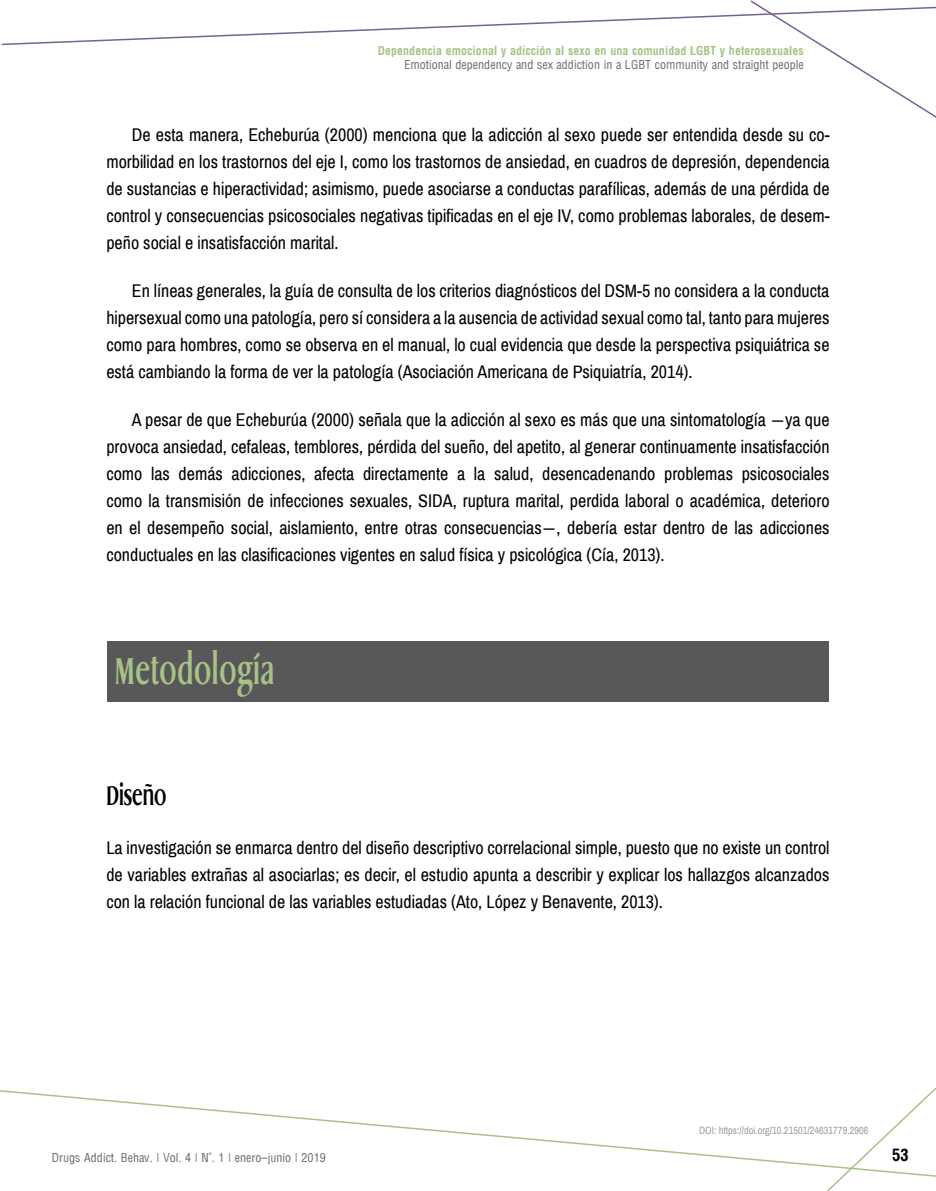
<style>
.page{position:relative;width:936px;height:1191px;background:#fff}
.page>*{position:absolute;margin:0;border:0;box-sizing:border-box;transform-origin:0 0}
.t1{font:700 37.5px "Griffon Condensed";letter-spacing:.02em;color:#a7c287}
.t2{font:700 27px "Griffon Condensed";color:#000}
.t3{font:18px/27px "Archivo Narrow";color:#000;text-align:justify}
.t4{font:700 condensed 16.5px "Arena";color:#000}
.t5{font:12px "Arena Condensed";color:#707172}
.t6{font:700 condensed 12px "Arena";color:#a7c287}
.t7{font:10.5px "Archivo Narrow";color:#9c9e9f}
</style>
<div class="page">
<svg style="left:1px;top:0;width:934px;height:117px"></svg>
<svg style="left:0;top:1090px;width:825px;height:77px"></svg>
<svg style="left:825px;top:1088px;width:110px;height:103px"></svg>
<div style="left:107px;top:640px;width:721px;height:61px;background:#58585a"></div>
<p class="t6" style="left:378px;top:44px;width:427px">Dependencia emocional y adicción al sexo en una comunidad LGBT y heterosexuales</p>
<p class="t5" style="left:404px;top:58px;width:401px">Emotional dependency and sex addiction in a LGBT community and straight people</p>
<p class="t3" style="left:106px;top:121px;width:724px;text-indent:26px">De esta manera, Echeburúa (2000) menciona que la adicción al sexo puede ser entendida desde su co&shy;morbilidad en los trastornos del eje I, como los trastornos de ansiedad, en cuadros de depresión, dependencia de sustancias e hiperactividad; asimismo, puede asociarse a conductas parafílicas, además de una pérdida de control y consecuencias psicosociales negativas tipificadas en el eje IV, como problemas laborales, de desem&shy;peño social e insatisfacción marital.</p>
<p class="t3" style="left:106px;top:277px;width:724px;text-indent:26px">En líneas generales, la guía de consulta de los criterios diagnósticos del DSM-5 no considera a la conducta hipersexual como una patología, pero sí considera a la ausencia de actividad sexual como tal, tanto para mujeres como para hombres, como se observa en el manual, lo cual evidencia que desde la perspectiva psiquiátrica se está cambiando la forma de ver la patología (Asociación Americana de Psiquiatría, 2014).</p>
<p class="t3" style="left:106px;top:407px;width:724px;text-indent:26px">A pesar de que Echeburúa (2000) señala que la adicción al sexo es más que una sintomatología ―ya que provoca ansiedad, cefaleas, temblores, pérdida del sueño, del apetito, al generar continuamente insatisfacción como las demás adicciones, afecta directamente a la salud, desencadenando problemas psicosociales como la transmisión de infecciones sexuales, SIDA, ruptura marital, perdida laboral o académica, deterioro en el desempeño social, aislamiento, entre otras consecuencias―, debería estar dentro de las adicciones conductuales en las clasificaciones vigentes en salud física y psicológica (Cía, 2013).</p>
<h1 class="t1" style="left:115px;top:645px;width:161px">Metodología</h1>
<h2 class="t2" style="left:106px;top:777px;width:62px">Diseño</h2>
<p class="t3" style="left:106px;top:834px;width:724px">La investigación se enmarca dentro del diseño descriptivo correlacional simple, puesto que no existe un control de variables extrañas al asociarlas; es decir, el estudio apunta a describir y explicar los hallazgos alcanzados con la relación funcional de las variables estudiadas (Ato, López y Benavente, 2013).</p>
<p class="t7" style="left:699px;top:1123px;width:171px">DOI: https://doi.org/10.21501/24631779.2906</p>
<p class="t5" style="left:52px;top:1150px;width:275px">Drugs Addict. Behav. | Vol. 4 | N°. 1 | enero–junio | 2019</p>
<p class="t4" style="left:892px;top:1145px;width:18px">53</p>
</div>
